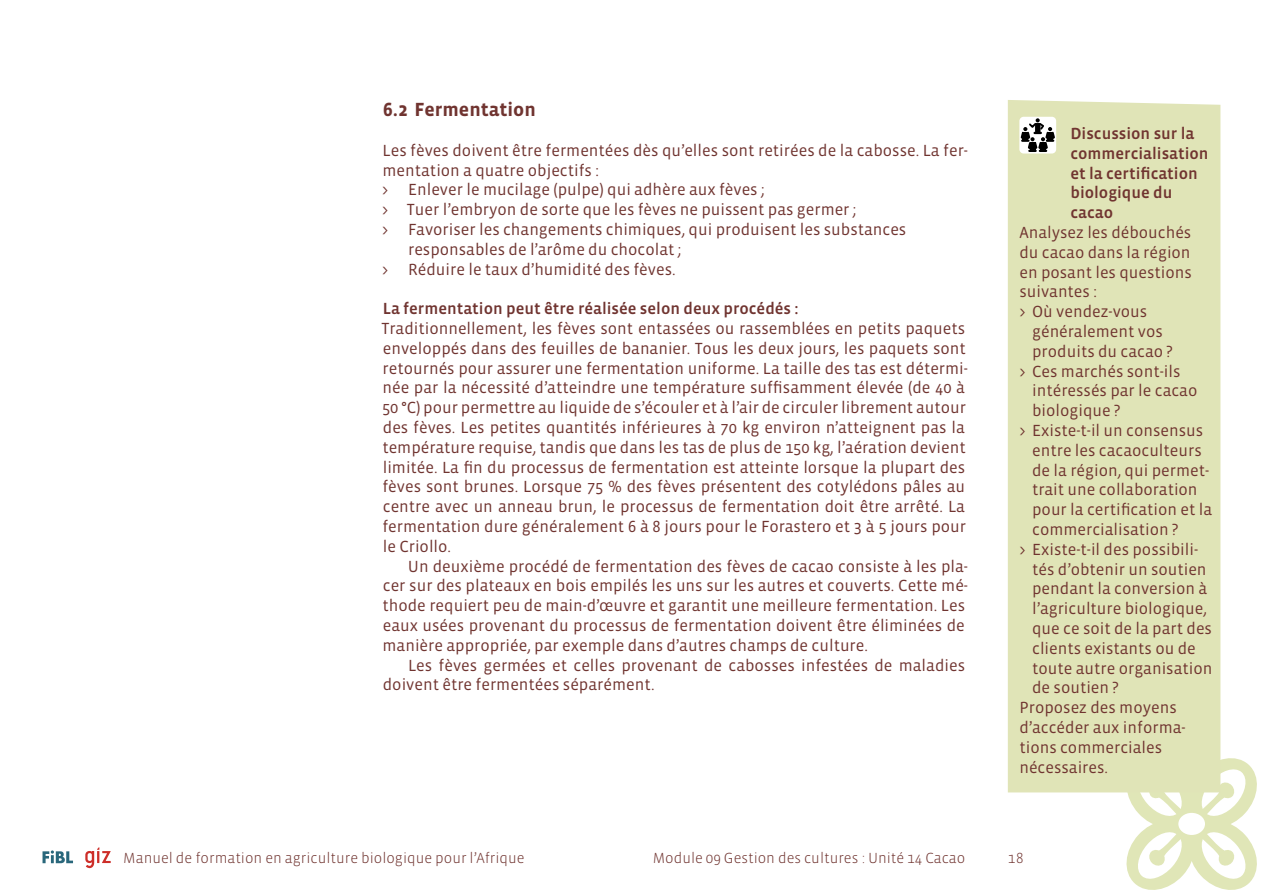
<style>
.page{position:relative;width:1263px;height:893px;background:#fff}
.page>*{position:absolute;margin:0;border:0;box-sizing:border-box;transform-origin:0 0}
.t1{font:700 19.5px "Vista Sans OT";color:#703430}
.t2{font:16.5px/19.8px "Vista Sans OT";color:#703430}
.t3{font:500 16.5px/19.8px "Vista Sans OT";color:#703430}
.t4{font:300 15px "Vista Sans OT";color:#703430}
</style>
<div class="page">
<svg style="left:1122px;top:753px;width:135px;height:137px"></svg>
<div style="left:1178px;top:813px;width:27px;height:22px;background:#fff;border-radius:50%"></div>
<svg style="left:43px;top:850px;width:30px;height:13px"></svg>
<svg style="left:85px;top:847px;width:26px;height:21px"></svg>
<div style="left:1008px;top:100px;width:212px;height:692px;background:#e0e4b7"></div>
<div style="left:1019px;top:117px;width:37px;height:37px;background:#fff;border-radius:4px"></div>
<svg style="left:1019px;top:118px;width:37px;height:34px"></svg>
<p class="t1" style="left:383px;top:100px;width:154px">6.2 Fermentation</p>
<p class="t2" style="left:383px;top:141px;width:587px">Les fèves doivent être fermentées dès qu’elles sont retirées de la cabosse. La fer-</p>
<p class="t2" style="left:383px;top:160px;width:218px">mentation a quatre objectifs :</p>
<p class="t2" style="left:382px;top:180px;width:384px">&gt; Enlever le mucilage (pulpe) qui adhère aux fèves ;</p>
<p class="t2" style="left:382px;top:200px;width:476px">&gt; Tuer l’embryon de sorte que les fèves ne puissent pas germer ;</p>
<p class="t2" style="left:382px;top:220px;width:526px">&gt; Favoriser les changements chimiques, qui produisent les substances</p>
<p class="t2" style="left:408px;top:240px;width:275px">responsables de l’arôme du chocolat ;</p>
<p class="t2" style="left:382px;top:259px;width:295px">&gt; Réduire le taux d’humidité des fèves.</p>
<p class="t3" style="left:383px;top:299px;width:417px">La fermentation peut être réalisée selon deux procédés :</p>
<p class="t2" style="left:381px;top:319px;width:588px">Traditionnellement, les fèves sont entassées ou rassemblées en petits paquets enveloppés dans des feuilles de bananier. Tous les deux jours, les paquets sont retournés pour assurer une fermentation uniforme. La taille des tas est détermi&shy;née par la nécessité d’atteindre une température suffisamment élevée (de 40 à 50 °C) pour permettre au liquide de s’écouler et à l’air de circuler librement autour des fèves. Les petites quantités inférieures à 70 kg environ n’atteignent pas la température requise, tandis que dans les tas de plus de 150 kg, l’aération devient limitée. La fin du processus de fermentation est atteinte lorsque la plupart des fèves sont brunes. Lorsque 75 % des fèves présentent des cotylédons pâles au centre avec un anneau brun, le processus de fermentation doit être arrêté. La fermentation dure généralement 6 à 8 jours pour le Forastero et 3 à 5 jours pour le Criollo.</p>
<p class="t2" style="left:382px;top:556px;width:587px;text-indent:26px">Un deuxième procédé de fermentation des fèves de cacao consiste à les pla&shy;cer sur des plateaux en bois empilés les uns sur les autres et couverts. Cette mé&shy;thode requiert peu de main-d’œuvre et garantit une meilleure fermentation. Les eaux usées provenant du processus de fermentation doivent être éliminées de manière appropriée, par exemple dans d’autres champs de culture.</p>
<p class="t2" style="left:383px;top:655px;width:584px;text-indent:25px">Les fèves germées et celles provenant de cabosses infestées de maladies doivent être fermentées séparément.</p>
<p class="t3" style="left:1070px;top:124px;width:140px">Discussion sur la commercialisation et la certification biologique du cacao</p>
<p class="t2" style="left:1019px;top:223px;width:173px">Analysez les débouchés</p>
<p class="t2" style="left:1019px;top:243px;width:173px">du cacao dans la région</p>
<p class="t2" style="left:1019px;top:262px;width:174px">en posant les questions</p>
<p class="t2" style="left:1019px;top:282px;width:79px">suivantes :</p>
<p class="t2" style="left:1019px;top:302px;width:129px">&gt; Où vendez-vous</p>
<p class="t2" style="left:1032px;top:322px;width:132px">généralement vos</p>
<p class="t2" style="left:1032px;top:342px;width:142px">produits du cacao ?</p>
<p class="t2" style="left:1019px;top:361px;width:162px">&gt; Ces marchés sont-ils</p>
<p class="t2" style="left:1032px;top:381px;width:167px">intéressés par le cacao</p>
<p class="t2" style="left:1032px;top:401px;width:90px">biologique ?</p>
<p class="t2" style="left:1019px;top:421px;width:185px">&gt; Existe-t-il un consensus</p>
<p class="t2" style="left:1032px;top:441px;width:171px">entre les cacaoculteurs</p>
<p class="t2" style="left:1032px;top:460px;width:178px">de la région, qui permet-</p>
<p class="t2" style="left:1032px;top:480px;width:167px">trait une collaboration</p>
<p class="t2" style="left:1032px;top:500px;width:182px">pour la certification et la</p>
<p class="t2" style="left:1032px;top:520px;width:148px">commercialisation ?</p>
<p class="t2" style="left:1019px;top:540px;width:180px">&gt; Existe-t-il des possibili-</p>
<p class="t2" style="left:1032px;top:559px;width:176px">tés d’obtenir un soutien</p>
<p class="t2" style="left:1032px;top:579px;width:177px">pendant la conversion à</p>
<p class="t2" style="left:1032px;top:599px;width:176px">l’agriculture biologique,</p>
<p class="t2" style="left:1032px;top:619px;width:181px">que ce soit de la part des</p>
<p class="t2" style="left:1032px;top:639px;width:165px">clients existants ou de</p>
<p class="t2" style="left:1032px;top:658px;width:182px">toute autre organisation</p>
<p class="t2" style="left:1032px;top:678px;width:88px">de soutien ?</p>
<p class="t2" style="left:1019px;top:698px;width:159px">Proposez des moyens</p>
<p class="t2" style="left:1019px;top:718px;width:168px">d’accéder aux informa-</p>
<p class="t2" style="left:1019px;top:738px;width:144px">tions commerciales</p>
<p class="t2" style="left:1019px;top:757px;width:90px">nécessaires.</p>
<p class="t4" style="left:123px;top:850px;width:403px">Manuel de formation en agriculture biologique pour l’Afrique</p>
<p class="t4" style="left:653px;top:850px;width:314px">Module 09 Gestion des cultures : Unité 14 Cacao</p>
<p class="t4" style="left:1008px;top:850px;width:17px">18</p>
</div>
